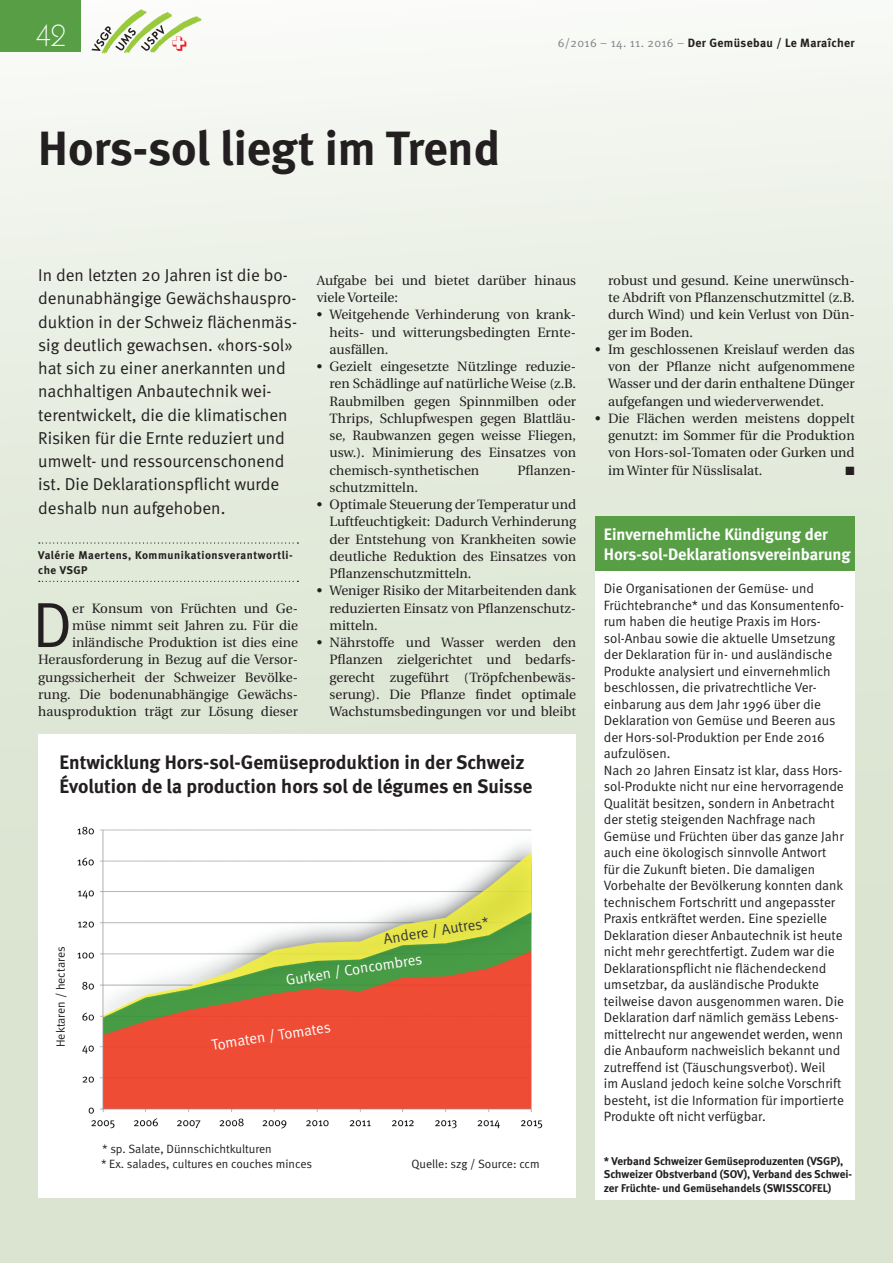
<style>
.page{position:relative;width:893px;height:1263px;background:#fff}
.page>*{position:absolute;margin:0;border:0;box-sizing:border-box;transform-origin:0 0}
.t1{font:63.75px "Meta Normal";color:#231f20}
.t2{font:700 48px "Meta";color:#231f20}
.t3{font:300 33px "Kabel";color:#fff}
.t4{font:700 19.5px/24px "Meta";color:#231f20}
.t5{font:17.25px/23.2px "Meta Normal";color:#231f20}
.t6{font:700 16.5px/19.5px "Meta";color:#fff}
.t7{font:15px "Meta Normal";color:#fff}
.t8{font:15px "Meta Normal";color:#383839}
.t9{font:13.5px/17.2px "Utopia";color:#231f20;text-align:justify}
.t10{font:13.5px/16.5px "Meta Normal";color:#231f20}
.t11{font:12px/14.7px "Meta Normal";color:#231f20}
.t12{font:700 12px "Meta";letter-spacing:.03em;color:#231f20}
.t13{font:12px "Zapf Dingbats ITC";color:#231f20}
.t14{font:700 11.25px/13.5px "Meta";color:#231f20}
.t15{font:700 11.25px/15px "Meta";letter-spacing:.05em;color:#231f20}
.s1{font-family:"Meta Normal";font-weight:400;color:#808285}
</style>
<div class="page">
<div style="left:0;top:0;width:893px;height:1263px;background:linear-gradient(to bottom,#f2f6ef,#d4dfc8)"></div>
<div style="left:0;top:0;width:81px;height:51px;background:#579e45"></div>
<svg style="left:91px;top:9px;width:111px;height:45px"></svg>
<svg style="left:39px;top:542px;width:259px;height:2px"></svg>
<svg style="left:39px;top:581px;width:259px;height:1px"></svg>
<div style="left:595px;top:570px;width:260px;height:629px;background:#fff"></div>
<div style="left:595px;top:516px;width:260px;height:54px;background:#579e45"></div>
<div style="left:38px;top:735px;width:538px;height:463px;background:#fff"></div>
<img style="left:77px;top:826px;width:466px;height:303px">
<h3 class="t3" style="left:36px;top:16px;width:31px">42</h3>
<h2 class="t2" style="left:38px;top:120px;width:463px">Hors-sol liegt im Trend</h2>
<p class="t12" style="left:558px;top:35px;width:298px"><span class="s1">6/2016 – 14. 11. 2016 –</span> Der Gemüsebau / Le Maraîcher</p>
<p class="t5" style="left:38px;top:263px;width:260px">In den letzten 20 Jahren ist die bo&shy;denunabhängige Gewächshauspro&shy;duktion in der Schweiz flächenmäs&shy;sig deutlich gewachsen. «hors-sol» hat sich zu einer anerkannten und nachhaltigen Anbautechnik wei&shy;terentwickelt, die die klimatischen Risiken für die Ernte reduziert und umwelt- und ressourcenschonend ist. Die Deklarationspflicht wurde deshalb nun aufgehoben.</p>
<p class="t15" style="left:38px;top:547px;width:256px">Valérie Maertens, Kommunikationsverantwortli&shy;che VSGP</p>
<h1 class="t1" style="left:33px;top:588px;width:41px">D</h1>
<p class="t9" style="left:38px;top:599px;width:261px;text-align:right">er Konsum von Früchten und Ge&shy;müse nimmt seit Jahren zu. Für die inländische Produktion ist dies eine Herausforderung in Bezug auf die Versor&shy;gungssicherheit der Schweizer Bevölke&shy;rung. Die bodenunabhängige Gewächs&shy;hausproduktion trägt zur Lösung dieser</p>
<p class="t9" style="left:317px;top:272px;width:261px">Aufgabe bei und bietet darüber hinaus viele Vorteile:</p>
<p class="t9" style="left:330px;top:306px;width:248px;text-indent:-13px">• Weitgehende Verhinderung von krank&shy;heits- und witterungsbedingten Ernte&shy;ausfällen.</p>
<p class="t9" style="left:330px;top:358px;width:248px;text-indent:-13px">• Gezielt eingesetzte Nützlinge reduzie&shy;ren Schädlinge auf natürliche Weise (z.B.<br>Raubmilben gegen Spinnmilben oder Thrips, Schlupfwespen gegen Blattläu&shy;se, Raubwanzen gegen weisse Fliegen, usw.). Minimierung des Einsatzes von chemisch-synthetischen</p>
<p class="t9" style="left:517px;top:462px;width:60px">Pflanzen-</p>
<p class="t9" style="left:330px;top:479px;width:90px">schutzmitteln.</p>
<p class="t9" style="left:330px;top:496px;width:248px;text-indent:-13px">• Optimale Steuerung der Temperatur und Luftfeuchtigkeit: Dadurch Verhinderung der Entstehung von Krankheiten sowie deutliche Reduktion des Einsatzes von Pflanzenschutzmitteln.</p>
<p class="t9" style="left:330px;top:582px;width:248px;text-indent:-13px">• Weniger Risiko der Mitarbeitenden dank reduzierten Einsatz von Pflanzenschutz&shy;mitteln.</p>
<p class="t9" style="left:330px;top:634px;width:248px;text-indent:-13px">• Nährstoffe und Wasser werden den Pflanzen zielgerichtet und bedarfs&shy;gerecht zugeführt (Tröpfchenbewäs&shy;serung). Die Pflanze findet optimale Wachstumsbedingungen vor und bleibt</p>
<h3 class="t4" style="left:60px;top:749px;width:474px">Entwicklung Hors-sol-Gemüseproduktion in der Schweiz<br>Évolution de la production hors sol de légumes en Suisse</h3>
<p class="t11" style="left:53px;top:1047px;width:102px;rotate:-90deg">Hektaren / hectares</p>
<p class="t8" style="left:382px;top:930px;width:108px;rotate:-9deg">Andere / Autres*</p>
<p class="t7" style="left:285px;top:971px;width:139px;rotate:-9deg">Gurken / Concombres</p>
<p class="t7" style="left:210px;top:1037px;width:122px;rotate:-9deg">Tomaten / Tomates</p>
<p class="t11" style="left:101px;top:1141px;width:213px">* sp. Salate, Dünnschichtkulturen<br>* Ex. salades, cultures en couches minces</p>
<p class="t11" style="left:411px;top:1156px;width:130px">Quelle: szg / Source: ccm</p>
<p class="t9" style="left:608px;top:272px;width:248px">robust und gesund. Keine unerwünsch&shy;te Abdrift von Pflanzenschutzmittel (z.B. durch Wind) und kein Verlust von Dün&shy;ger im Boden.</p>
<p class="t9" style="left:608px;top:341px;width:248px;text-indent:-13px">• Im geschlossenen Kreislauf werden das von der Pflanze nicht aufgenommene Wasser und der darin enthaltene Dünger aufgefangen und wiederverwendet.</p>
<p class="t9" style="left:608px;top:410px;width:248px;text-indent:-13px">• Die Flächen werden meistens doppelt genutzt: im Sommer für die Produktion von Hors-sol-Tomaten oder Gurken und im Winter für Nüsslisalat.</p>
<p class="t13" style="left:846px;top:465px;width:11px">■</p>
<p class="t6" style="left:604px;top:524px;width:248px">Einvernehmliche Kündigung der<br>Hors-sol-Deklarationsvereinbarung</p>
<p class="t10" style="left:604px;top:580px;width:242px">Die Organisationen der Gemüse- und Früchtebranche* und das Konsumentenfo&shy;rum haben die heutige Praxis im Hors&shy;sol-Anbau sowie die aktuelle Umsetzung der Deklaration für in- und ausländische Produkte analysiert und einvernehmlich beschlossen, die privatrechtliche Ver&shy;einbarung aus dem Jahr 1996 über die Deklaration von Gemüse und Beeren aus der Hors-sol-Produktion per Ende 2016 aufzulösen.<br>Nach 20 Jahren Einsatz ist klar, dass Hors&shy;sol-Produkte nicht nur eine hervorragende Qualität besitzen, sondern in Anbetracht der stetig steigenden Nachfrage nach Gemüse und Früchten über das ganze Jahr auch eine ökologisch sinnvolle Antwort für die Zukunft bieten. Die damaligen Vorbehalte der Bevölkerung konnten dank technischem Fortschritt und angepasster Praxis entkräftet werden. Eine spezielle Deklaration dieser Anbautechnik ist heute nicht mehr gerechtfertigt. Zudem war die Deklarationspflicht nie flächendeckend umsetzbar, da ausländische Produkte teilweise davon ausgenommen waren. Die Deklaration darf nämlich gemäss Lebens&shy;mittelrecht nur angewendet werden, wenn die Anbauform nachweislich bekannt und zutreffend ist (Täuschungsverbot). Weil<br>im Ausland jedoch keine solche Vorschrift besteht, ist die Information für importierte Produkte oft nicht verfügbar.</p>
<p class="t14" style="left:604px;top:1154px;width:250px">* Verband Schweizer Gemüseproduzenten (VSGP),<br>Schweizer Obstverband (SOV), Verband des Schwei&shy;zer Früchte- und Gemüsehandels (SWISSCOFEL)</p>
</div>
